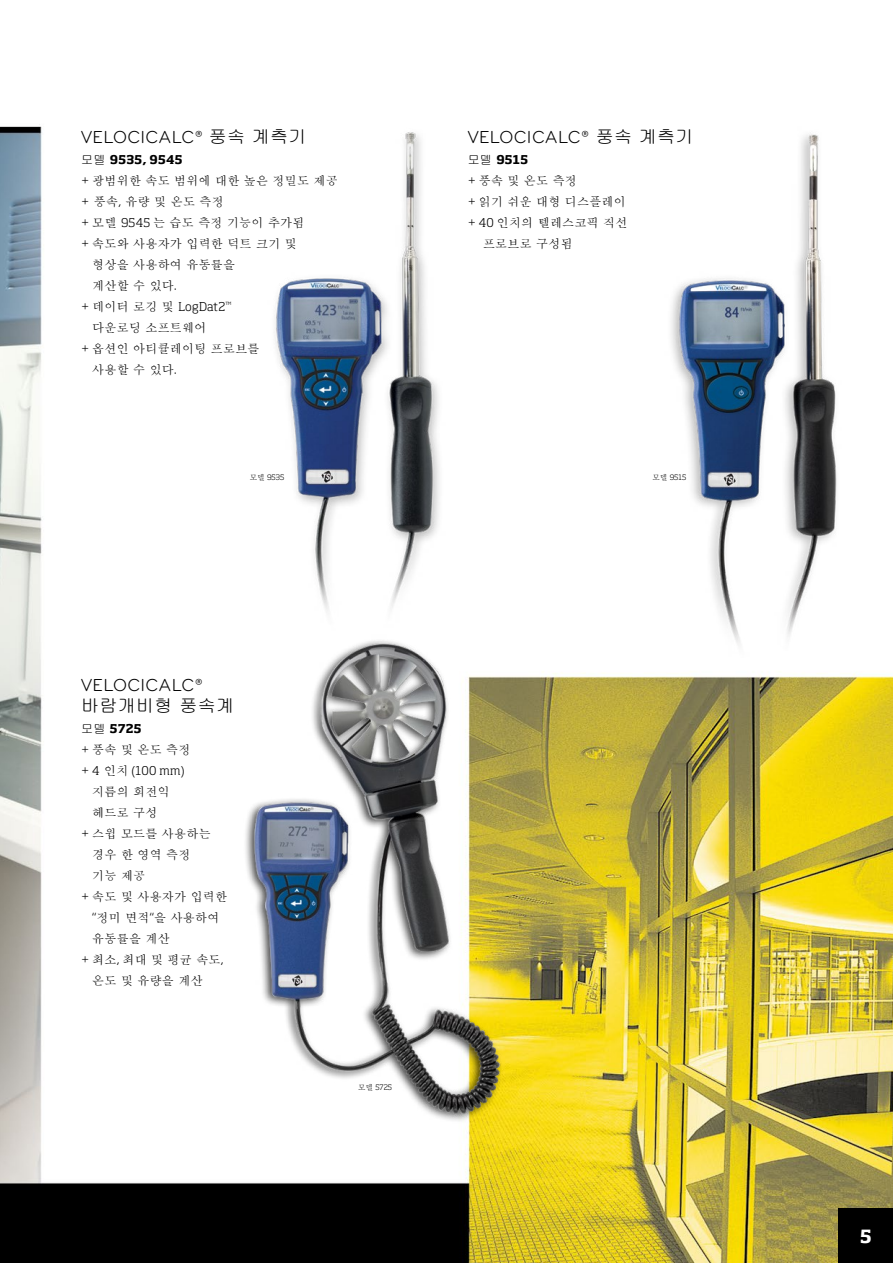
<style>
.page{position:relative;width:893px;height:1263px;background:#fff}
.page>*{position:absolute;margin:0;border:0;box-sizing:border-box;transform-origin:0 0}
.t1{font:18px "Bryant Pro";letter-spacing:.02em;color:#000}
.t2{font:18px "Gulim";letter-spacing:.02em;color:#000}
.t3{font:700 18px "Soho Std";color:#fff}
.t4{font:12px "Batang";letter-spacing:.02em;color:#000}
.t5{font:300 12px "Soho Std";letter-spacing:.02em;color:#000}
.t6{font:700 12px "Soho Std";letter-spacing:.02em;color:#000}
.t7{font:300 7.5px "Soho Std";color:#000}
.s1{font-family:"Gulim"}
.s2{font-family:"Gulim";font-weight:400}
.s3{font-family:"Soho Std";font-weight:300}
.s4{font-family:"Batang";font-weight:400}
</style>
<div class="page">
<img style="left:0;top:124px;width:893px;height:1139px">
<img style="left:226px;top:610px;width:301px;height:527px">
<img style="left:239px;top:124px;width:240px;height:523px">
<img style="left:652px;top:124px;width:219px;height:533px">
<div style="left:840px;top:1209px;width:53px;height:54px;background:#000"></div>
<h1 class="t1" style="left:81px;top:126px;width:227px">VELOCICALC® <span class="s1">풍속 계측기</span></h1>
<p class="t6" style="left:81px;top:152px;width:103px"><span class="s2">모델</span> 9535, 9545</p>
<p class="t4" style="left:81px;top:175px;width:258px"><span class="s3">+</span> 광범위한 속도 범위에 대한 높은 정밀도 제공</p>
<p class="t4" style="left:81px;top:196px;width:144px"><span class="s3">+</span> 풍속<span class="s3">,</span> 유량 및 온도 측정</p>
<p class="t4" style="left:81px;top:217px;width:225px"><span class="s3">+</span> 모델 <span class="s3">9545</span> 는 습도 측정 기능이 추가됨</p>
<p class="t4" style="left:81px;top:238px;width:217px"><span class="s3">+</span> 속도와 사용자가 입력한 덕트 크기 및</p>
<p class="t4" style="left:92px;top:259px;width:144px">형상을 사용하여 유동률을</p>
<p class="t4" style="left:92px;top:280px;width:86px">계산할 수 있다<span class="s3">.</span></p>
<p class="t5" style="left:81px;top:299px;width:152px">+ <span class="s4">데이터 로깅 및</span> LogDat2<sup>™</sup></p>
<p class="t4" style="left:92px;top:322px;width:116px">다운로딩 소프트웨어</p>
<p class="t4" style="left:81px;top:343px;width:180px"><span class="s3">+</span> 옵션인 아티큘레이팅 프로브를</p>
<p class="t4" style="left:92px;top:364px;width:86px">사용할 수 있다<span class="s3">.</span></p>
<h1 class="t1" style="left:468px;top:126px;width:227px">VELOCICALC® <span class="s1">풍속 계측기</span></h1>
<p class="t6" style="left:468px;top:152px;width:62px"><span class="s2">모델</span> 9515</p>
<p class="t4" style="left:468px;top:175px;width:111px"><span class="s3">+</span> 풍속 및 온도 측정</p>
<p class="t4" style="left:468px;top:196px;width:160px"><span class="s3">+</span> 읽기 쉬운 대형 디스플레이</p>
<p class="t4" style="left:468px;top:217px;width:161px"><span class="s3">+ 40</span> 인치의 텔레스코픽 직선</p>
<p class="t4" style="left:483px;top:238px;width:91px">프로브로 구성됨</p>
<p class="t7" style="left:250px;top:472px;width:36px"><span class="s4">모델</span> 9535</p>
<p class="t7" style="left:652px;top:472px;width:35px"><span class="s4">모델</span> 9515</p>
<h1 class="t1" style="left:81px;top:674px;width:123px">VELOCICALC®</h1>
<h1 class="t2" style="left:81px;top:696px;width:154px">바람개비형 풍속계</h1>
<p class="t6" style="left:81px;top:720px;width:62px"><span class="s2">모델</span> 5725</p>
<p class="t4" style="left:81px;top:743px;width:111px"><span class="s3">+</span> 풍속 및 온도 측정</p>
<p class="t5" style="left:81px;top:763px;width:105px">+ 4 <span class="s4">인치</span> (100 mm)</p>
<p class="t4" style="left:92px;top:785px;width:79px">지름의 회전익</p>
<p class="t4" style="left:92px;top:806px;width:67px">헤드로 구성</p>
<p class="t4" style="left:81px;top:827px;width:131px"><span class="s3">+</span> 스윕 모드를 사용하는</p>
<p class="t4" style="left:92px;top:848px;width:100px">경우 한 영역 측정</p>
<p class="t4" style="left:92px;top:869px;width:54px">기능 제공</p>
<p class="t4" style="left:81px;top:890px;width:147px"><span class="s3">+</span> 속도 및 사용자가 입력한</p>
<p class="t4" style="left:92px;top:911px;width:129px"><span class="s3">“</span>정미 면적<span class="s3">“</span>을 사용하여</p>
<p class="t4" style="left:92px;top:932px;width:79px">유동률을 계산</p>
<p class="t4" style="left:81px;top:953px;width:144px"><span class="s3">+</span> 최소<span class="s3">,</span> 최대 및 평균 속도<span class="s3">,</span></p>
<p class="t4" style="left:92px;top:974px;width:112px">온도 및 유량을 계산</p>
<p class="t7" style="left:358px;top:1082px;width:36px"><span class="s4">모델</span> 5725</p>
<h1 class="t3" style="left:860px;top:1225px;width:13px">5</h1>
</div>
